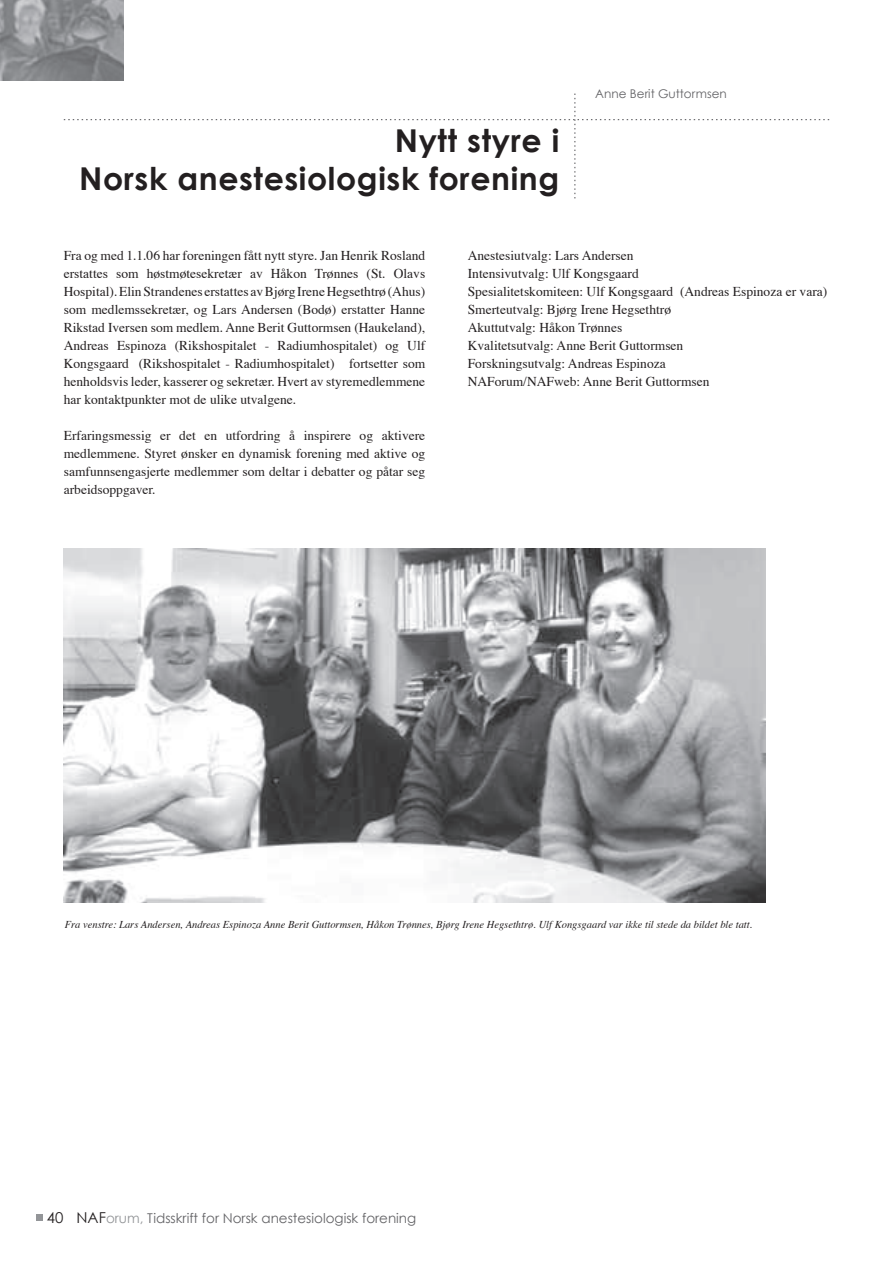
<style>
.page{position:relative;width:893px;height:1263px;background:#fff}
.page>*{position:absolute;margin:0;border:0;box-sizing:border-box;transform-origin:0 0}
.t1{font:700 31.5px/37.8px "Century Gothic";letter-spacing:.02em;color:#231f20;text-align:right}
.t2{font:13.5px/18px "Times";color:#231f20;text-align:justify}
.t3{font:13.5px "Century Gothic";color:#636366}
.t4{font:12px "Century Gothic";color:#636366}
.t5{font:italic 10.5px "Times";color:#231f20}
.s1{font-size:15px;color:#231f20}
.s2{color:#939598}
</style>
<div class="page">
<div style="left:36px;top:1214px;width:7px;height:6px;background:#939598"></div>
<svg style="left:64px;top:94px;width:765px;height:104px"></svg>
<img style="left:0;top:0;width:123px;height:81px">
<img style="left:64px;top:549px;width:701px;height:354px">
<h1 class="t1" style="left:79px;top:121px;width:482px">Nytt styre i<br>Norsk anestesiologisk forening</h1>
<p class="t4" style="left:595px;top:86px;width:133px">Anne Berit Guttormsen</p>
<p class="t2" style="left:64px;top:247px;width:363px">Fra og med 1.1.06 har foreningen fått nytt styre. Jan Henrik Rosland erstattes som høstmøtesekretær av Håkon Trønnes (St. Olavs Hospital). Elin Strandenes erstattes av Bjørg Irene Hegsethtrø (Ahus) som medlemssekretær, og Lars Andersen (Bodø) erstatter Hanne Rikstad Iversen som medlem. Anne Berit Guttormsen (Haukeland), Andreas Espinoza (Rikshospitalet - Radiumhospitalet) og Ulf Kongsgaard (Rikshospitalet - Radiumhospitalet) fortsetter som henholdsvis leder, kasserer og sekretær. Hvert av styremedlemmene har kontaktpunkter mot de ulike utvalgene.</p>
<p class="t2" style="left:64px;top:427px;width:363px">Erfaringsmessig er det en utfordring å inspirere og aktivere medlemmene. Styret ønsker en dynamisk forening med aktive og samfunnsengasjerte medlemmer som deltar i debatter og påtar seg arbeidsoppgaver.</p>
<p class="t2" style="left:468px;top:247px;width:361px;text-align:left">Anestesiutvalg: Lars Andersen<br>Intensivutvalg: Ulf Kongsgaard<br>Spesialitetskomiteen: Ulf Kongsgaard (Andreas Espinoza er vara)<br>Smerteutvalg: Bjørg Irene Hegsethtrø<br>Akuttutvalg: Håkon Trønnes<br>Kvalitetsutvalg: Anne Berit Guttormsen<br>Forskningsutvalg: Andreas Espinoza<br>NAForum/NAFweb: Anne Berit Guttormsen</p>
<p class="t5" style="left:65px;top:920px;width:689px">Fra venstre: Lars Andersen, Andreas Espinoza Anne Berit Guttormsen, Håkon Trønnes, Bjørg Irene Hegsethtrø. Ulf Kongsgaard var ikke til stede da bildet ble tatt.</p>
<p class="t3" style="left:47px;top:1209px;width:371px"><span class="s1">40 NAF</span><span class="s2">orum,</span> Tidsskrift for Norsk anestesiologisk forening</p>
</div>
